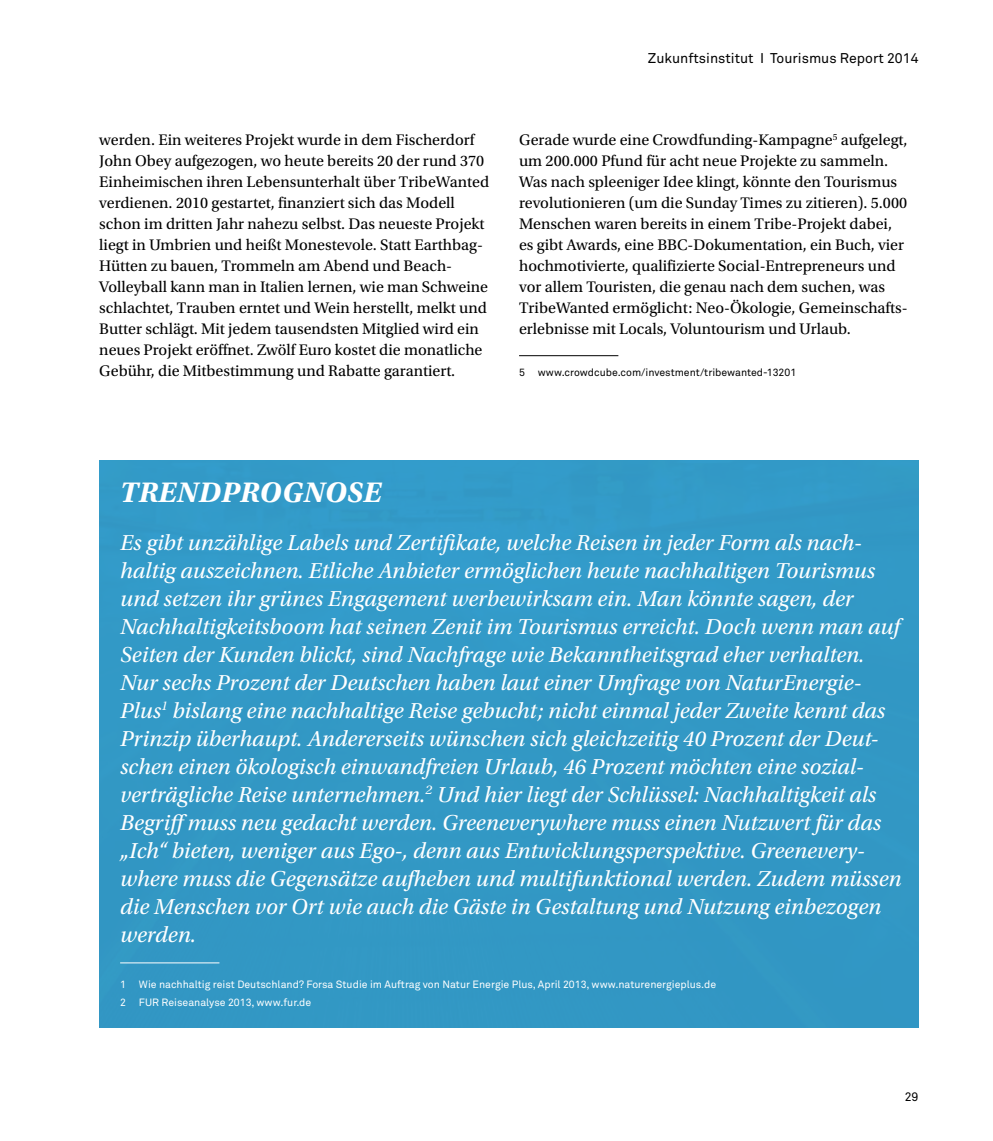
<style>
.page{position:relative;width:993px;height:1141px;background:#fff}
.page>*{position:absolute;margin:0;border:0;box-sizing:border-box;transform-origin:0 0}
.t1{font:italic 700 29.75px "Utopia Std";letter-spacing:.025em;color:#fff}
.t2{font:italic 22.75px/28px "Utopia Std";color:#fff}
.t3{font:16.1px/21px "Utopia Std";color:#000}
.t4{font:14px "Akkurat Pro";color:#000}
.t5{font:12.25px "Akkurat Pro";color:#000}
.t6{font:10.5px/18.2px "Akkurat Pro";color:#fff}
.t7{font:10.5px "Akkurat Pro";color:#000}
</style>
<div class="page">
<div style="left:99px;top:460px;width:819px;height:567px;background:#3298c5"></div>
<hr style="left:519px;top:355px;width:99px;height:1px;background:#000">
<hr style="left:120px;top:963px;width:99px;height:1px;background:#fff">
<p class="t3" style="left:99px;top:130px;width:391px">werden. Ein weiteres Projekt wurde in dem Fischerdorf John Obey aufgezogen, wo heute bereits 20 der rund 370<br>Einheimischen ihren Lebensunterhalt über TribeWanted verdienen. 2010 gestartet, finanziert sich das Modell schon im dritten Jahr nahezu selbst. Das neueste Projekt liegt in Umbrien und heißt Monestevole. Statt Earthbag-Hütten zu bauen, Trommeln am Abend und Beach-Volleyball kann man in Italien lernen, wie man Schweine schlachtet, Trauben erntet und Wein herstellt, melkt und Butter schlägt. Mit jedem tausendsten Mitglied wird ein neues Projekt eröffnet. Zwölf Euro kostet die monatliche Gebühr, die Mitbestimmung und Rabatte garantiert.</p>
<p class="t4" style="left:647px;top:50px;width:272px">Zukunftsinstitut I Tourismus Report 2014</p>
<p class="t3" style="left:519px;top:130px;width:390px">Gerade wurde eine Crowdfunding-Kampagne<sup>5</sup> aufgelegt, um 200.000 Pfund für acht neue Projekte zu sammeln.<br>Was nach spleeniger Idee klingt, könnte den Tourismus revolutionieren (um die Sunday Times zu zitieren). 5.000<br>Menschen waren bereits in einem Tribe-Projekt dabei, es gibt Awards, eine BBC-Dokumentation, ein Buch, vier hochmotivierte, qualifizierte Social-Entrepreneurs und vor allem Touristen, die genau nach dem suchen, was TribeWanted ermöglicht: Neo-Ökologie, Gemeinschafts&shy;erlebnisse mit Locals, Voluntourism und Urlaub.</p>
<p class="t7" style="left:519px;top:366px;width:278px">5 www.crowdcube.com/investment/tribewanted-13201</p>
<h1 class="t1" style="left:120px;top:475px;width:245px">TRENDPR OGNOSE</h1>
<p class="t2" style="left:120px;top:529px;width:782px">Es gibt unzählige Labels und Zertifikate, welche Reisen in jeder Form als nach&shy;haltig auszeichnen. Etliche Anbieter ermöglichen heute nachhaltigen Tourismus und setzen ihr grünes Engagement werbewirksam ein. Man könnte sagen, der Nachhaltigkeitsboom hat seinen Zenit im Tourismus erreicht. Doch wenn man auf Seiten der Kunden blickt, sind Nachfrage wie Bekanntheitsgrad eher verhalten.<br>Nur sechs Prozent der Deutschen haben laut einer Umfrage von NaturEnergie-Plus<sup>1</sup> bislang eine nachhaltige Reise gebucht; nicht einmal jeder Zweite kennt das Prinzip überhaupt. Andererseits wünschen sich gleichzeitig 40 Prozent der Deut&shy;schen einen ökologisch einwandfreien Urlaub, 46 Prozent möchten eine sozial&shy;verträgliche Reise unternehmen.<sup>2</sup> Und hier liegt der Schlüssel: Nachhaltigkeit als Begriffmuss neu gedacht werden. Greeneverywhere muss einen Nutzwert für das „Ich“ bieten, weniger aus Ego-, denn aus Entwicklungsperspektive. Greenevery&shy;where muss die Gegensätze aufheben und multifunktional werden. Zudem müssen die Menschen vor Ort wie auch die Gäste in Gestaltung und Nutzung einbezogen werden.</p>
<p class="t6" style="left:120px;top:975px;width:597px">1 Wie nachhaltig reist Deutschland? Forsa Studie im Auftrag von Natur Energie Plus, April 2013, www.naturenergieplus.de<br>2 FUR Reiseanalyse 2013, www.fur.de</p>
<p class="t5" style="left:904px;top:1090px;width:15px">29</p>
</div>
